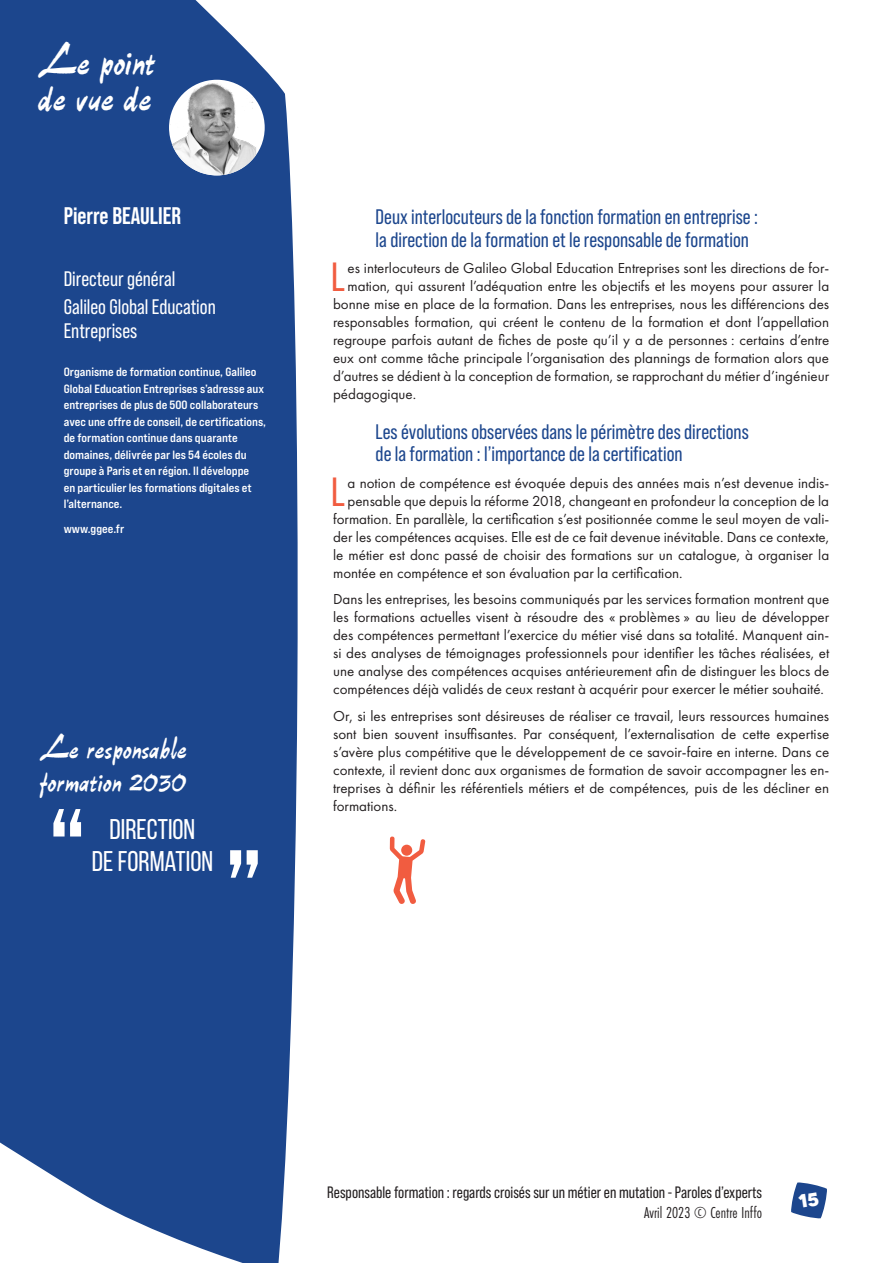
<style>
.page{position:relative;width:893px;height:1263px;background:#fff}
.page>*{position:absolute;margin:0;border:0;box-sizing:border-box;transform-origin:0 0}
.titre_1_synthese{font:43.5px/36px "P22 Slogan";color:#fff}
.texte_lettrine{font:40.65px "Bebas Neue Pro";color:#f15c40}
.question_entretien{font:33px/33px "P22 Slogan";color:#fff}
.zz_citation{font:28.5px/31.5px "Bebas Neue";color:#fff;text-align:center}
.entretien_nom{font:700 24px "Bebas Neue Pro";color:#fff}
.entretien_soustitre{font:21px/22.5px "Bebas Neue Pro";color:#1c468d}
.entretien_organisme{font:21px/24px "Bebas Neue Pro";color:#fff}
.entretien_emploi{font:21px "Bebas Neue Pro";color:#fff}
.t1{font:16.5px "Bebas Neue Pro";color:#231f20}
.t2{font:16.5px "Futura PT Cond";color:#231f20}
.texte_lettrine-2{font:15px "Futura PT";color:#231f20}
.texte_entretien{font:15px/18px "Futura PT";color:#231f20;text-align:justify}
.entretien_presentati{font:12px/16.5px "Bebas Neue Pro Exp Bd";color:#fff}
</style>
<div class="page">
<div style="left:0;top:0;width:298px;height:1263px;background:#1c468d"></div>
<div style="left:169px;top:80px;width:96px;height:95px;background:#fff;border-radius:50%"></div>
<img style="left:169px;top:83px;width:87px;height:92px">
<svg style="left:53px;top:809px;width:28px;height:27px"></svg>
<svg style="left:230px;top:850px;width:28px;height:28px"></svg>
<svg style="left:390px;top:836px;width:36px;height:68px"></svg>
<svg style="left:791px;top:1182px;width:36px;height:36px"></svg>
<p class="titre_1_synthese" style="left:38px;top:42px;width:119px">Le point de vue de</p>
<p class="entretien_nom" style="left:64px;top:202px;width:119px">Pierre BEAULIER</p>
<p class="entretien_emploi" style="left:64px;top:267px;width:113px">Directeur général</p>
<p class="entretien_organisme" style="left:64px;top:295px;width:153px">Galileo Global Education<br>Entreprises</p>
<p class="entretien_presentati" style="left:64px;top:363px;width:204px">Organisme de formation continue, Galileo Global Education Entreprises s’adresse aux entreprises de plus de 500 collaborateurs avec une offre de conseil, de certifications, de formation continue dans quarante domaines, délivrée par les 54 écoles du groupe à Paris et en région. Il développe<br>en particulier les formations digitales et l’alternance.</p>
<p class="entretien_presentati" style="left:64px;top:520px;width:62px">www.ggee.fr</p>
<p class="question_entretien" style="left:40px;top:731px;width:149px">Le responsable formation 2030</p>
<p class="zz_citation" style="left:92px;top:813px;width:123px">DIRECTION<br>DE FORMATION</p>
<p class="entretien_soustitre" style="left:376px;top:205px;width:384px">Deux interlocuteurs de la fonction formation en entreprise : la direction de la formation et le responsable de formation</p>
<p class="texte_lettrine" style="left:331px;top:254px;width:15px">L</p>
<p class="texte_lettrine-2" style="left:347px;top:259px;width:483px">es interlocuteurs de Galileo Global Education Entreprises sont les directions de for-</p>
<p class="texte_lettrine-2" style="left:347px;top:277px;width:483px">mation, qui assurent l’adéquation entre les objectifs et les moyens pour assurer la</p>
<p class="texte_lettrine-2" style="left:333px;top:295px;width:498px">bonne mise en place de la formation. Dans les entreprises, nous les différencions des</p>
<p class="texte_lettrine-2" style="left:333px;top:313px;width:498px">responsables formation, qui créent le contenu de la formation et dont l’appellation</p>
<p class="texte_lettrine-2" style="left:333px;top:331px;width:498px">regroupe parfois autant de fiches de poste qu’il y a de personnes : certains d’entre</p>
<p class="texte_lettrine-2" style="left:333px;top:349px;width:498px">eux ont comme tâche principale l’organisation des plannings de formation alors que</p>
<p class="texte_lettrine-2" style="left:333px;top:367px;width:498px">d’autres se dédient à la conception de formation, se rapprochant du métier d’ingénieur</p>
<p class="texte_lettrine-2" style="left:333px;top:385px;width:85px">pédagogique.</p>
<p class="entretien_soustitre" style="left:376px;top:420px;width:375px">Les évolutions observées dans le périmètre des directions de la formation : l’importance de la certification</p>
<p class="texte_lettrine" style="left:331px;top:469px;width:15px">L</p>
<p class="texte_lettrine-2" style="left:347px;top:474px;width:483px">a notion de compétence est évoquée depuis des années mais n’est devenue indis-</p>
<p class="texte_lettrine-2" style="left:347px;top:492px;width:483px">pensable que depuis la réforme 2018, changeant en profondeur la conception de la</p>
<p class="texte_lettrine-2" style="left:333px;top:510px;width:498px">formation. En parallèle, la certification s’est positionnée comme le seul moyen de vali-</p>
<p class="texte_lettrine-2" style="left:333px;top:528px;width:498px">der les compétences acquises. Elle est de ce fait devenue inévitable. Dans ce contexte,</p>
<p class="texte_lettrine-2" style="left:333px;top:546px;width:498px">le métier est donc passé de choisir des formations sur un catalogue, à organiser la</p>
<p class="texte_lettrine-2" style="left:333px;top:564px;width:351px">montée en compétence et son évaluation par la certification.</p>
<p class="texte_entretien" style="left:333px;top:590px;width:498px">Dans les entreprises, les besoins communiqués par les services formation montrent que les formations actuelles visent à résoudre des « problèmes » au lieu de développer des compétences permettant l’exercice du métier visé dans sa totalité. Manquent ain&shy;si des analyses de témoignages professionnels pour identifier les tâches réalisées, et une analyse des compétences acquises antérieurement afin de distinguer les blocs de compétences déjà validés de ceux restant à acquérir pour exercer le métier souhaité.</p>
<p class="texte_entretien" style="left:333px;top:706px;width:498px">Or, si les entreprises sont désireuses de réaliser ce travail, leurs ressources humaines sont bien souvent insuffisantes. Par conséquent, l’externalisation de cette expertise s’avère plus compétitive que le développement de ce savoir-faire en interne. Dans ce contexte, il revient donc aux organismes de formation de savoir accompagner les en&shy;treprises à définir les référentiels métiers et de compétences, puis de les décliner en formations.</p>
<p class="t1" style="left:327px;top:1183px;width:436px">Responsable formation : regards croisés sur un métier en mutation - Paroles d’experts</p>
<p class="t2" style="left:644px;top:1203px;width:120px">Avril 2023 © Centre Inffo</p>
</div>
